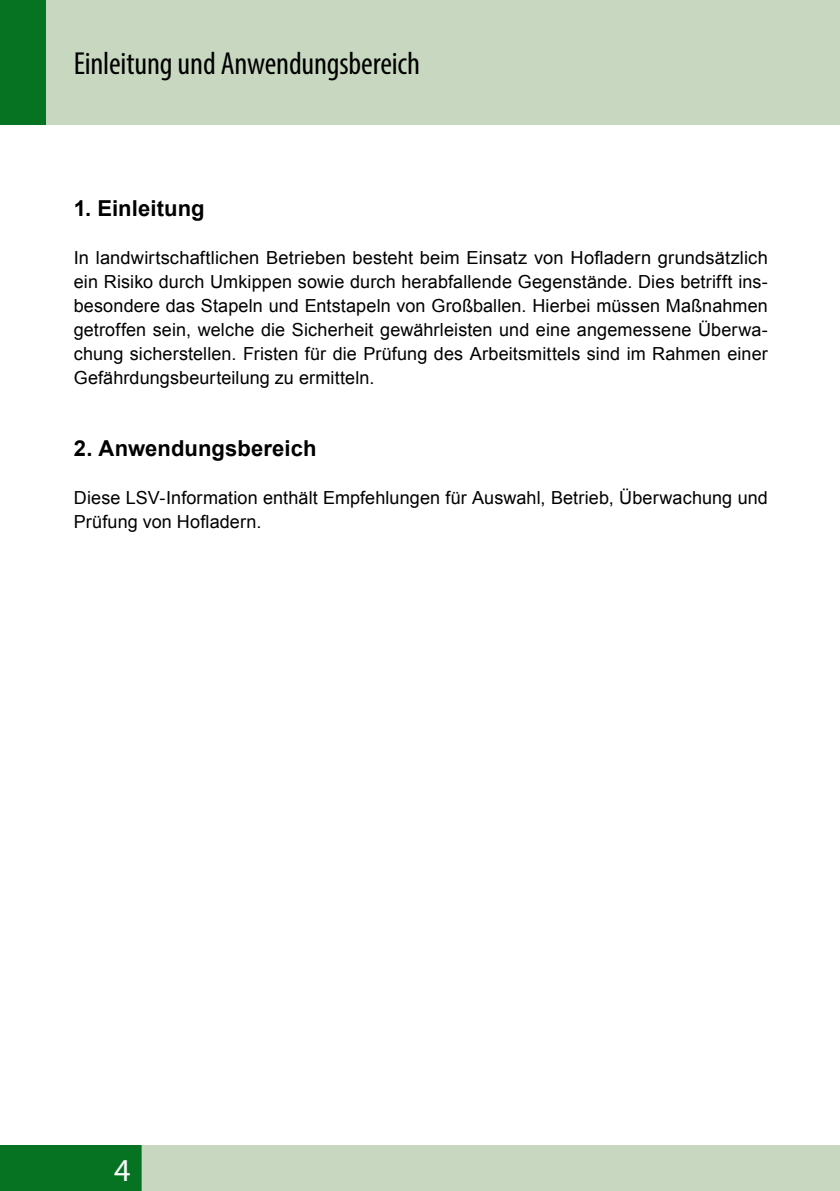
<style>
.page{position:relative;width:840px;height:1191px;background:#fff}
.page>*{position:absolute;margin:0;border:0;box-sizing:border-box;transform-origin:0 0}
.t1{font:condensed 32px "Myriad Pro";letter-spacing:-.005em;color:#000}
.t2{font:32px "Myriad Pro";color:#fff}
.t3{font:700 22px "Arial";letter-spacing:.005em;color:#000}
.t4{font:18px/24px "Arial";letter-spacing:.005em;color:#000;text-align:justify}
</style>
<div class="page">
<div style="left:45px;top:0;width:794px;height:125px;background:#c8d8c0"></div>
<div style="left:0;top:1145px;width:142px;height:46px;background:#067323"></div>
<div style="left:142px;top:1145px;width:697px;height:46px;background:#c8d8c0"></div>
<div style="left:0;top:0;width:45px;height:125px;background:#067323"></div>
<hr style="left:839px;top:0;width:1px;height:125px;background:#c8d8c0">
<h1 class="t1" style="left:74px;top:44px;width:347px">Einleitung und Anwendungsbereich</h1>
<p class="t3" style="left:74px;top:194px;width:132px">1. Einleitung</p>
<p class="t4" style="left:74px;top:246px;width:695px">In landwirtschaftlichen Betrieben besteht beim Einsatz von Hofladern grundsätzlich ein Risiko durch Umkippen sowie durch herabfallende Gegenstände. Dies betrifft ins&shy;besondere das Stapeln und Entstapeln von Großballen. Hierbei müssen Maßnahmen getroffen sein, welche die Sicherheit gewährleisten und eine angemessene Überwa&shy;chung sicherstellen. Fristen für die Prüfung des Arbeitsmittels sind im Rahmen einer Gefährdungsbeurteilung zu ermitteln.</p>
<p class="t3" style="left:74px;top:434px;width:244px">2. Anwendungsbereich</p>
<p class="t4" style="left:74px;top:486px;width:695px">Diese LSV-Information enthält Empfehlungen für Auswahl, Betrieb, Überwachung und<br>Prüfung von Hofladern.</p>
<h1 class="t2" style="left:114px;top:1150px;width:18px">4</h1>
</div>
